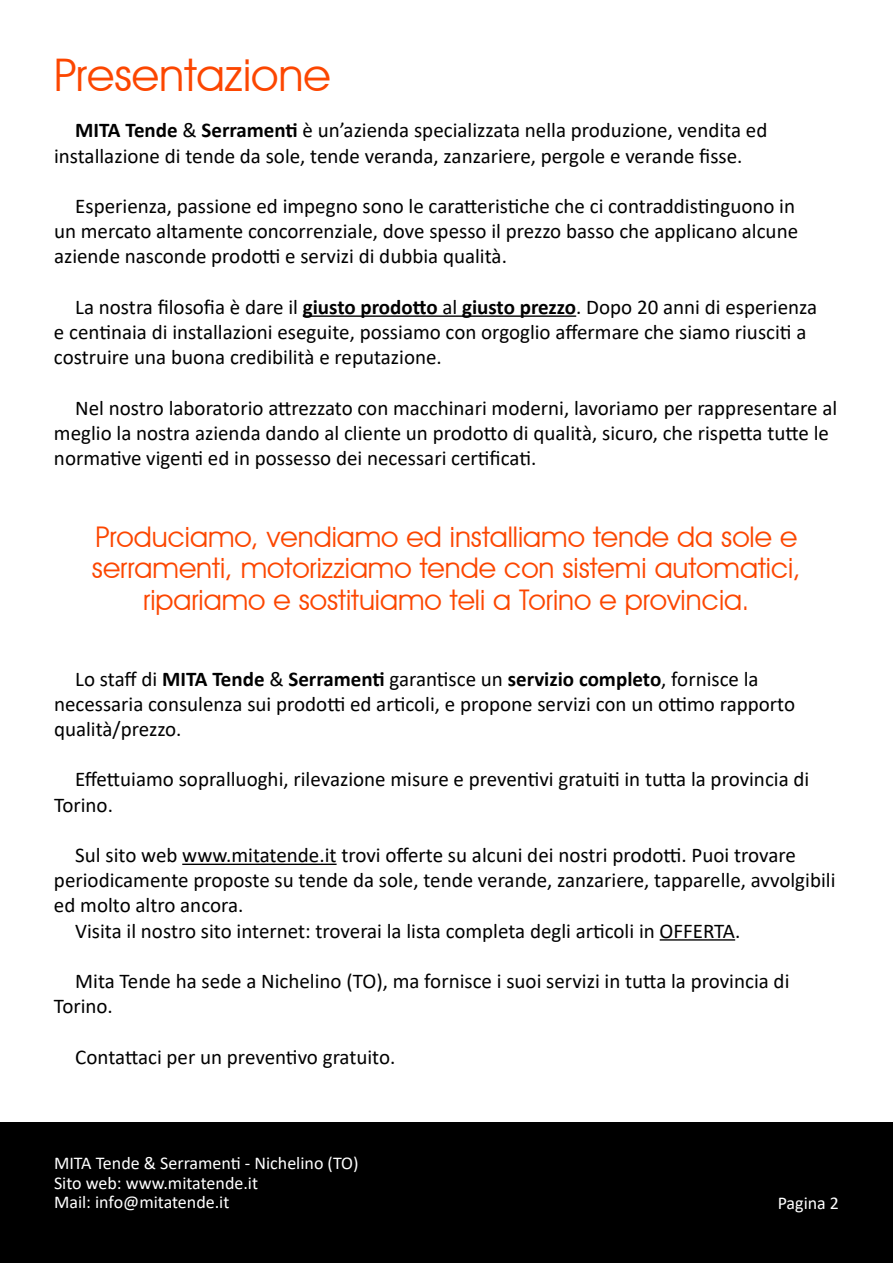
<style>
.page{position:relative;width:893px;height:1263px;background:#fff}
.page>*{position:absolute;margin:0;border:0;box-sizing:border-box;transform-origin:0 0}
.t1{font:45px "Avant Garde IT Cby BT";color:#fc4600}
.t2{font:28.5px/31.5px "Avant Garde IT Cby BT";color:#fc4600;text-align:center}
.t3{font:21px/25.2px "Calibri";color:#000}
.t4{font:18px/19.5px "Calibri";color:#fff}
.s1{font-weight:700}
</style>
<div class="page">
<div style="left:0;top:1123px;width:893px;height:140px;background:#000"></div>
<hr style="left:303px;top:315px;width:273px;height:2px;background:#000">
<hr style="left:182px;top:864px;width:155px;height:1px;background:#000">
<hr style="left:660px;top:939px;width:75px;height:1px;background:#000">
<h1 class="t1" style="left:54px;top:47px;width:278px">Presentazione</h1>
<p class="t3" style="left:54px;top:117px;width:715px;text-indent:21px"><span class="s1">MITA Tende</span> &amp; <span class="s1">Serramenti</span> è un’azienda specializzata nella produzione, vendita ed installazione di tende da sole, tende veranda, zanzariere, pergole e verande fisse.</p>
<p class="t3" style="left:54px;top:193px;width:746px;text-indent:21px">Esperienza, passione ed impegno sono le caratteristiche che ci contraddistinguono in un mercato altamente concorrenziale, dove spesso il prezzo basso che applicano alcune aziende nasconde prodotti e servizi di dubbia qualità.</p>
<p class="t3" style="left:54px;top:294px;width:765px;text-indent:21px">La nostra filosofia è dare il <span class="s1">giusto prodotto</span> al <span class="s1">giusto prezzo</span>. Dopo 20 anni di esperienza e centinaia di installazioni eseguite, possiamo con orgoglio affermare che siamo riusciti a costruire una buona credibilità e reputazione.</p>
<p class="t3" style="left:54px;top:394px;width:785px;text-indent:21px">Nel nostro laboratorio attrezzato con macchinari moderni, lavoriamo per rappresentare al meglio la nostra azienda dando al cliente un prodotto di qualità, sicuro, che rispetta tutte le normative vigenti ed in possesso dei necessari certificati.</p>
<h2 class="t2" style="left:92px;top:521px;width:711px">Produciamo, vendiamo ed installiamo tende da sole e serramenti, motorizziamo tende con sistemi automatici, ripariamo e sostituiamo teli a Torino e provincia.</h2>
<p class="t3" style="left:54px;top:665px;width:743px;text-indent:21px">Lo staff di <span class="s1">MITA Tende</span> &amp; <span class="s1">Serramenti</span> garantisce un <span class="s1">servizio completo</span>, fornisce la necessaria consulenza sui prodotti ed articoli, e propone servizi con un ottimo rapporto qualità/prezzo.</p>
<p class="t3" style="left:54px;top:766px;width:757px;text-indent:21px">Effettuiamo sopralluoghi, rilevazione misure e preventivi gratuiti in tutta la provincia di<br>Torino.</p>
<p class="t3" style="left:75px;top:842px;width:722px">Sul sito web www.mitatende.it trovi offerte su alcuni dei nostri prodotti. Puoi trovare</p>
<p class="t3" style="left:54px;top:867px;width:783px">periodicamente proposte su tende da sole, tende verande, zanzariere, tapparelle, avvolgibili</p>
<p class="t3" style="left:54px;top:892px;width:191px">ed molto altro ancora.</p>
<p class="t3" style="left:75px;top:917px;width:667px">Visita il nostro sito internet: troverai la lista completa degli articoli in OFFERTA.</p>
<p class="t3" style="left:54px;top:968px;width:737px;text-indent:21px">Mita Tende ha sede a Nichelino (TO), ma fornisce i suoi servizi in tutta la provincia di<br>Torino.</p>
<p class="t3" style="left:75px;top:1043px;width:322px">Contattaci per un preventivo gratuito.</p>
<p class="t4" style="left:54px;top:1153px;width:306px">MITA Tende &amp; Serramenti - Nichelino (TO)<br>Sito web: www.mitatende.it<br>Mail: info@mitatende.it</p>
<p class="t4" style="left:778px;top:1193px;width:63px">Pagina 2</p>
</div>
